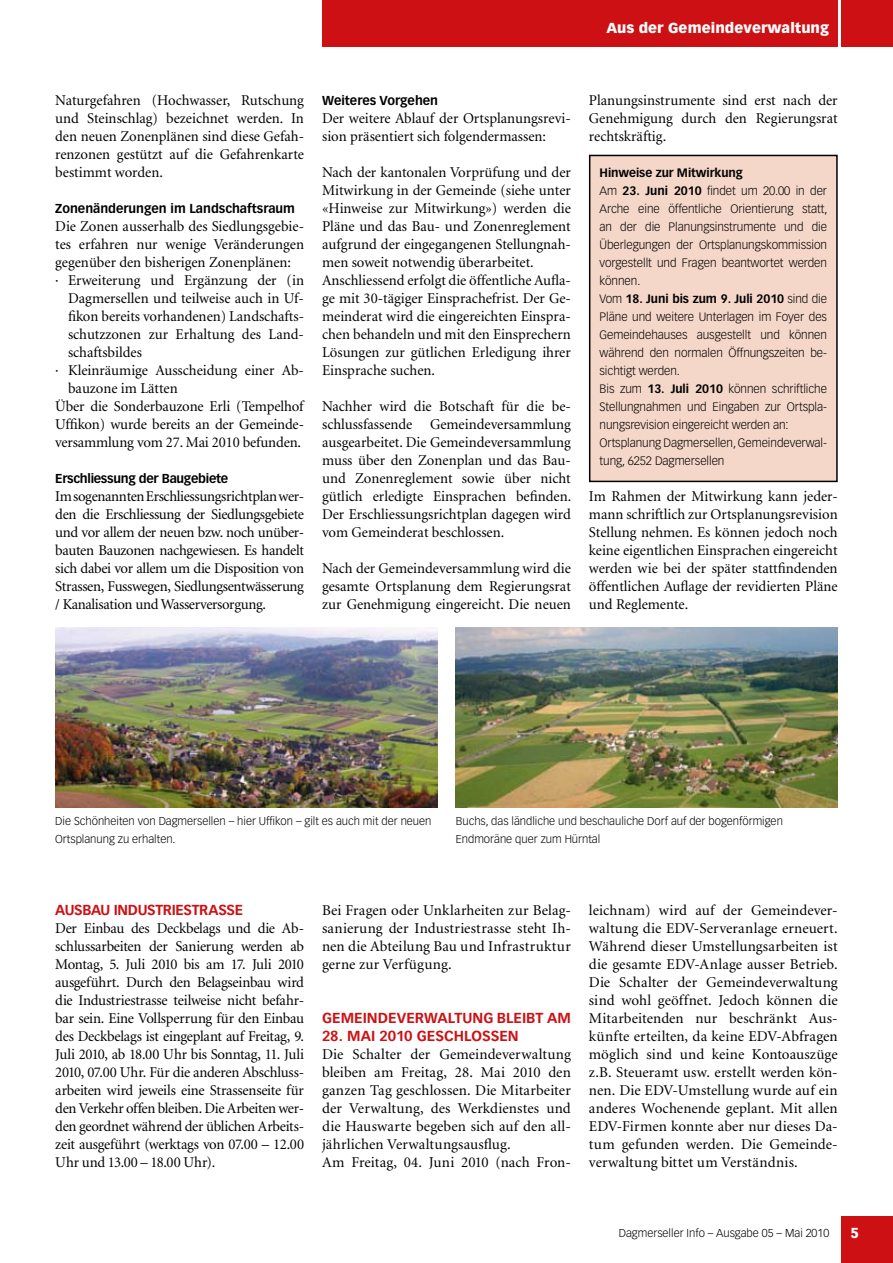
<style>
.page{position:relative;width:893px;height:1263px;background:#fff}
.page>*{position:absolute;margin:0;border:0;box-sizing:border-box;transform-origin:0 0}
.t1{font:15px/18px "Minion";color:#000;text-align:justify}
.t2{font:700 14.25px "Vectora LH";letter-spacing:-.005em;color:#cd1013}
.t3{font:900 14.25px "Vectora LH";letter-spacing:.005em;color:#fff}
.t4{font:700 12.75px "Vectora LH";color:#000}
.t5{font:700 12.75px "Vectora LH";letter-spacing:-.02em;color:#000}
.t6{font:300 12px/18px "Vectora LH";letter-spacing:-.005em;color:#000}
.t7{font:300 11.25px/18px "Vectora LH";color:#000}
.s1{font-weight:700}
</style>
<div class="page">
<div style="left:322px;top:0;width:516px;height:47px;background:#cd1013"></div>
<div style="left:842px;top:0;width:51px;height:47px;background:#cd1013"></div>
<div style="left:842px;top:1216px;width:51px;height:47px;background:#cd1013"></div>
<div style="left:590px;top:155px;width:247px;height:326px;background:#f5d7c9"></div>
<div style="left:589px;top:155px;width:249px;height:327px;border:2px solid #000"></div>
<img style="left:55px;top:627px;width:383px;height:180px">
<img style="left:455px;top:627px;width:383px;height:180px">
<p class="t3" style="left:606px;top:19px;width:224px">Aus der Gemeindeverwaltung</p>
<p class="t1" style="left:55px;top:92px;width:250px">Naturgefahren (Hochwasser, Rutschung und Steinschlag) bezeichnet werden. In den neuen Zonenplänen sind diese Gefah&shy;renzonen gestützt auf die Gefahrenkarte bestimmt worden.</p>
<p class="t4" style="left:55px;top:201px;width:241px">Zonenänderungen im Landschaftsraum</p>
<p class="t1" style="left:55px;top:218px;width:250px">Die Zonen ausserhalb des Siedlungsgebie-</p>
<p class="t1" style="left:55px;top:236px;width:250px">tes erfahren nur wenige Veränderungen</p>
<p class="t1" style="left:55px;top:254px;width:237px">gegenüber den bisherigen Zonenplänen:</p>
<p class="t1" style="left:55px;top:272px;width:250px">· Erweiterung und Ergänzung der (in</p>
<p class="t1" style="left:68px;top:290px;width:237px">Dagmersellen und teilweise auch in Uf-</p>
<p class="t1" style="left:68px;top:308px;width:237px">fikon bereits vorhandenen) Landschafts-</p>
<p class="t1" style="left:68px;top:326px;width:237px">schutzzonen zur Erhaltung des Land-</p>
<p class="t1" style="left:68px;top:344px;width:75px">schaftsbildes</p>
<p class="t1" style="left:55px;top:362px;width:250px">· Kleinräumige Ausscheidung einer Ab-</p>
<p class="t1" style="left:68px;top:380px;width:111px">bauzone im Lätten</p>
<p class="t1" style="left:55px;top:398px;width:250px">Über die Sonderbauzone Erli (Tempelhof</p>
<p class="t1" style="left:55px;top:416px;width:250px">Uffikon) wurde bereits an der Gemeinde-</p>
<p class="t1" style="left:55px;top:434px;width:247px">versammlung vom 27. Mai 2010 befunden.</p>
<p class="t5" style="left:55px;top:471px;width:175px">Erschliessung der Baugebiete</p>
<p class="t1" style="left:55px;top:488px;width:250px">Im sogenannten Erschliessungsrichtplan wer&shy;den die Erschliessung der Siedlungsgebiete und vor allem der neuen bzw. noch unüber&shy;bauten Bauzonen nachgewiesen. Es handelt sich dabei vor allem um die Disposition von Strassen, Fusswegen, Siedlungsentwässerung / Kanalisation und Wasserversorgung.</p>
<p class="t4" style="left:322px;top:93px;width:118px">Weiteres Vorgehen</p>
<p class="t1" style="left:322px;top:110px;width:250px">Der weitere Ablauf der Ortsplanungsrevi&shy;sion präsentiert sich folgendermassen:</p>
<p class="t1" style="left:322px;top:164px;width:250px;text-align:left">Nach der kantonalen Vorprüfung und der Mitwirkung in der Gemeinde (siehe unter «Hinweise zur Mitwirkung») werden die Pläne und das Bau- und Zonenreglement aufgrund der eingegangenen Stellungnah&shy;men soweit notwendig überarbeitet.<br>Anschliessend erfolgt die öffentliche Aufla&shy;ge mit 30-tägiger Einsprachefrist. Der Ge&shy;meinderat wird die eingereichten Einspra&shy;chen behandeln und mit den Einsprechern Lösungen zur gütlichen Erledigung ihrer Einsprache suchen.</p>
<p class="t1" style="left:322px;top:398px;width:251px">Nachher wird die Botschaft für die be&shy;schlussfassende Gemeindeversammlung ausgearbeitet. Die Gemeindeversammlung muss über den Zonenplan und das Bau&shy;und Zonenreglement sowie über nicht gütlich erledigte Einsprachen befinden.<br>Der Erschliessungsrichtplan dagegen wird vom Gemeinderat beschlossen.</p>
<p class="t1" style="left:322px;top:560px;width:250px">Nach der Gemeindeversammlung wird die gesamte Ortsplanung dem Regierungsrat zur Genehmigung eingereicht. Die neuen</p>
<p class="t1" style="left:589px;top:92px;width:250px">Planungsinstrumente sind erst nach der Genehmigung durch den Regierungsrat rechtskräftig.</p>
<p class="t6" style="left:600px;top:164px;width:229px"><span class="s1">Hinweise zur Mitwirkung<br></span>Am <span class="s1">23. Juni 2010</span> findet um 20.00 in der Arche eine öffentliche Orientierung statt, an der die Planungsinstrumente und die Überlegungen der Ortsplanungskommission vorgestellt und Fragen beantwortet werden können.<br>Vom <span class="s1">18. Juni bis zum 9. Juli 2010</span> sind die Pläne und weitere Unterlagen im Foyer des Gemeindehauses ausgestellt und können während den normalen Öffnungszeiten be&shy;sichtigt werden.<br>Bis zum <span class="s1">13. Juli 2010</span> können schriftliche Stellungnahmen und Eingaben zur Ortspla&shy;nungsrevision eingereicht werden an:<br>Ortsplanung Dagmersellen, Gemeindeverwal&shy;tung, 6252 Dagmersellen</p>
<p class="t1" style="left:589px;top:488px;width:250px">Im Rahmen der Mitwirkung kann jeder&shy;mann schriftlich zur Ortsplanungsrevision Stellung nehmen. Es können jedoch noch keine eigentlichen Einsprachen eingereicht werden wie bei der später stattfindenden öffentlichen Auflage der revidierten Pläne und Reglemente.</p>
<p class="t7" style="left:55px;top:812px;width:378px">Die Schönheiten von Dagmersellen – hier Uffikon – gilt es auch mit der neuen<br>Ortsplanung zu erhalten.</p>
<p class="t7" style="left:456px;top:812px;width:329px">Buchs, das ländliche und beschauliche Dorf auf der bogenförmigen<br>Endmoräne quer zum Hürntal</p>
<p class="t2" style="left:55px;top:901px;width:20px">Ausbau</p>
<p class="t2" style="left:114px;top:901px;width:58px">Industries</p>
<p class="t2" style="left:192px;top:901px;width:17px">trasse</p>
<p class="t1" style="left:55px;top:920px;width:250px">Der Einbau des Deckbelags und die Ab&shy;schlussarbeiten der Sanierung werden ab Montag, 5. Juli 2010 bis am 17. Juli 2010 ausgeführt. Durch den Belagseinbau wird die Industriestrasse teilweise nicht befahr&shy;bar sein. Eine Vollsperrung für den Einbau des Deckbelags ist eingeplant auf Freitag, 9.<br>Juli 2010, ab 18.00 Uhr bis Sonntag, 11. Juli 2010, 07.00 Uhr. Für die anderen Abschluss&shy;arbeiten wird jeweils eine Strassenseite für den Verkehr offen bleiben. Die Arbeiten wer&shy;den geordnet während der üblichen Arbeits&shy;zeit ausgeführt (werktags von 07.00 – 12.00<br>Uhr und 13.00 – 18.00 Uhr).</p>
<p class="t1" style="left:322px;top:902px;width:250px">Bei Fragen oder Unklarheiten zur Belag&shy;sanierung der Industriestrasse steht Ih&shy;nen die Abteilung Bau und Infrastruktur gerne zur Verfügung.</p>
<p class="t2" style="left:322px;top:1009px;width:96px">Gemeindeverwa</p>
<p class="t2" style="left:448px;top:1009px;width:125px">ltung bleibt am</p>
<p class="t2" style="left:322px;top:1027px;width:35px">28. Mai</p>
<p class="t2" style="left:380px;top:1027px;width:47px">2010 ges</p>
<p class="t2" style="left:444px;top:1027px;width:76px">chlossen</p>
<p class="t1" style="left:322px;top:1046px;width:250px;text-align:left">Die Schalter der Gemeindeverwaltung bleiben am Freitag, 28. Mai 2010 den ganzen Tag geschlossen. Die Mitarbeiter der Verwaltung, des Werkdienstes und die Hauswarte begeben sich auf den all&shy;jährlichen Verwaltungsausflug.<br>Am Freitag, 04. Juni 2010 (nach Fron-</p>
<p class="t1" style="left:589px;top:902px;width:250px">leichnam) wird auf der Gemeindever&shy;waltung die EDV-Serveranlage erneuert.<br>Während dieser Umstellungsarbeiten ist die gesamte EDV-Anlage ausser Betrieb.<br>Die Schalter der Gemeindeverwaltung sind wohl geöffnet. Jedoch können die Mitarbeitenden nur beschränkt Aus&shy;künfte erteilten, da keine EDV-Abfragen möglich sind und keine Kontoauszüge z.B. Steueramt usw. erstellt werden kön&shy;nen. Die EDV-Umstellung wurde auf ein anderes Wochenende geplant. Mit allen EDV-Firmen konnte aber nur dieses Da&shy;tum gefunden werden. Die Gemeinde&shy;verwaltung bittet um Verständnis.</p>
<p class="t7" style="left:619px;top:1224px;width:212px">Dagmerseller Info – Ausgabe 05 – Mai 2010</p>
<p class="t3" style="left:850px;top:1224px;width:10px">5</p>
</div>
